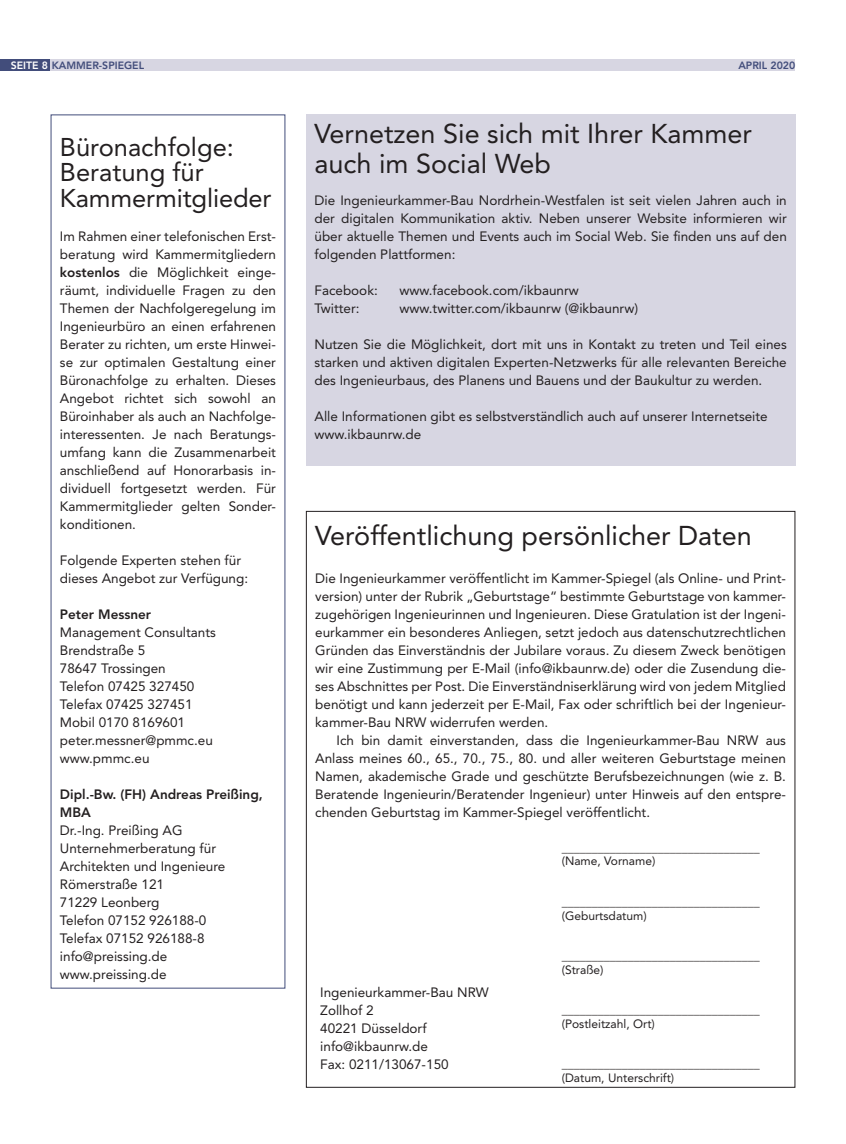
<style>
.page{position:relative;width:846px;height:1144px;background:#fff}
.page>*{position:absolute;margin:0;border:0;box-sizing:border-box;transform-origin:0 0}
.t1{font:27px/30px "Avenir LT Std";color:#231f20}
.t2{font:25.5px/25.5px "Avenir LT Std";color:#231f20}
.t3{font:13.5px/18px "Avenir LT Std";color:#231f20;text-align:justify}
.t4{font:800 13.5px/18px "Avenir LT Std";color:#231f20}
.t5{font:12px/13.5px "Avenir LT Std";color:#231f20}
.t6{font:800 10.5px "Avenir LT Std";color:#424d7b}
.s1{color:#fff}
.s2{font-weight:800}
</style>
<div class="page">
<div style="left:49px;top:60px;width:745px;height:11px;background:#d7d6e2"></div>
<div style="left:0;top:60px;width:50px;height:11px;background:#424d7b"></div>
<div style="left:306px;top:114px;width:489px;height:351px;background:#d7d6e2"></div>
<p class="t6" style="left:11px;top:60px;width:134px"><span class="s1">SEITE 8</span> KAMMER-SPIEGEL</p>
<p class="t6" style="left:738px;top:60px;width:58px">APRIL 2020</p>
<h2 class="t2" style="left:60px;top:134px;width:213px">Büronachfolge:<br>Beratung für<br>Kammermitglieder</h2>
<p class="t3" style="left:60px;top:227px;width:217px">Im Rahmen einer telefonischen Erst&shy;beratung wird Kammermitgliedern <span class="s2">kostenlos</span> die Möglichkeit einge&shy;räumt, individuelle Fragen zu den Themen der Nachfolgeregelung im Ingenieurbüro an einen erfahrenen Berater zu richten, um erste Hinwei&shy;se zur optimalen Gestaltung einer Büronachfolge zu erhalten. Dieses Angebot richtet sich sowohl an Büroinhaber als auch an Nachfolge&shy;interessenten. Je nach Beratungs&shy;umfang kann die Zusammenarbeit anschließend auf Honorarbasis in&shy;dividuell fortgesetzt werden. Für Kammermitglieder gelten Sonder&shy;konditionen.</p>
<p class="t3" style="left:60px;top:551px;width:190px">Folgende Experten stehen für dieses Angebot zur Verfügung:</p>
<p class="t4" style="left:60px;top:605px;width:93px">Peter Messner</p>
<p class="t3" style="left:60px;top:623px;width:157px;text-align:left">Management Consultants<br>Brendstraße 5<br>78647 Trossingen<br>Telefon 07425 327450<br>Telefax 07425 327451<br>Mobil 0170 8169601 peter.messner@pmmc.eu www.pmmc.eu</p>
<p class="t4" style="left:60px;top:785px;width:204px">Dipl.-Bw. (FH) Andreas Preißing,<br>MBA</p>
<p class="t3" style="left:60px;top:821px;width:167px;text-align:left">Dr.-Ing. Preißing AG<br>Unternehmerberatung für<br>Architekten und Ingenieure<br>Römerstraße 121<br>71229 Leonberg<br>Telefon 07152 926188-0<br>Telefax 07152 926188-8 info@preissing.de www.preissing.de</p>
<h1 class="t1" style="left:314px;top:118px;width:439px">Vernetzen Sie sich mit Ihrer Kammer auch im Social Web</h1>
<p class="t3" style="left:314px;top:191px;width:474px">Die Ingenieurkammer-Bau Nordrhein-Westfalen ist seit vielen Jahren auch in der digitalen Kommunikation aktiv. Neben unserer Website informieren wir über aktuelle Themen und Events auch im Social Web. Sie finden uns auf den folgenden Plattformen:</p>
<p class="t3" style="left:314px;top:281px;width:65px">Facebook:</p>
<p class="t3" style="left:399px;top:281px;width:181px">www.facebook.com/ikbaunrw</p>
<p class="t3" style="left:314px;top:299px;width:47px">Twitter:</p>
<p class="t3" style="left:399px;top:299px;width:240px">www.twitter.com/ikbaunrw (@ikbaunrw)</p>
<p class="t3" style="left:314px;top:335px;width:473px">Nutzen Sie die Möglichkeit, dort mit uns in Kontakt zu treten und Teil eines starken und aktiven digitalen Experten-Netzwerks für alle relevanten Bereiche des Ingenieurbaus, des Planens und Bauens und der Baukultur zu werden.</p>
<p class="t3" style="left:314px;top:407px;width:454px">Alle Informationen gibt es selbstverständlich auch auf unserer Internetseite www.ikbaunrw.de</p>
<h1 class="t1" style="left:315px;top:520px;width:438px">Veröffentlichung persönlicher Daten</h1>
<p class="t3" style="left:315px;top:569px;width:472px">Die Ingenieurkammer veröffentlicht im Kammer-Spiegel (als Online- und Print&shy;version) unter der Rubrik „Geburtstage“ bestimmte Geburtstage von kammer&shy;zugehörigen Ingenieurinnen und Ingenieuren. Diese Gratulation ist der Ingeni&shy;eurkammer ein besonderes Anliegen, setzt jedoch aus datenschutzrechtlichen Gründen das Einverständnis der Jubilare voraus. Zu diesem Zweck benötigen wir eine Zustimmung per E-Mail (info@ikbaunrw.de) oder die Zusendung die&shy;ses Abschnittes per Post. Die Einverständniserklärung wird von jedem Mitglied benötigt und kann jederzeit per E-Mail, Fax oder schriftlich bei der Ingenieur&shy;kammer-Bau NRW widerrufen werden.</p>
<p class="t3" style="left:315px;top:731px;width:472px;text-indent:21px">Ich bin damit einverstanden, dass die Ingenieurkammer-Bau NRW aus Anlass meines 60., 65., 70., 75., 80. und aller weiteren Geburtstage meinen Namen, akademische Grade und geschützte Berufsbezeichnungen (wie z. B.<br>Beratende Ingenieurin/Beratender Ingenieur) unter Hinweis auf den entspre&shy;chenden Geburtstag im Kammer-Spiegel veröffentlicht.</p>
<p class="t3" style="left:320px;top:983px;width:170px;text-align:left">Ingenieurkammer-Bau NRW<br>Zollhof 2<br>40221 Düsseldorf info@ikbaunrw.de<br>Fax: 0211/13067-150</p>
<p class="t5" style="left:561px;top:840px;width:199px">_________________________________ (Name, Vorname)</p>
<p class="t5" style="left:561px;top:894px;width:199px">_________________________________ (Geburtsdatum)</p>
<p class="t5" style="left:561px;top:948px;width:199px">_________________________________ (Straße)</p>
<p class="t5" style="left:561px;top:1002px;width:199px">_________________________________ (Postleitzahl, Ort)</p>
<p class="t5" style="left:561px;top:1056px;width:199px">_________________________________ (Datum, Unterschrift)</p>
</div>
